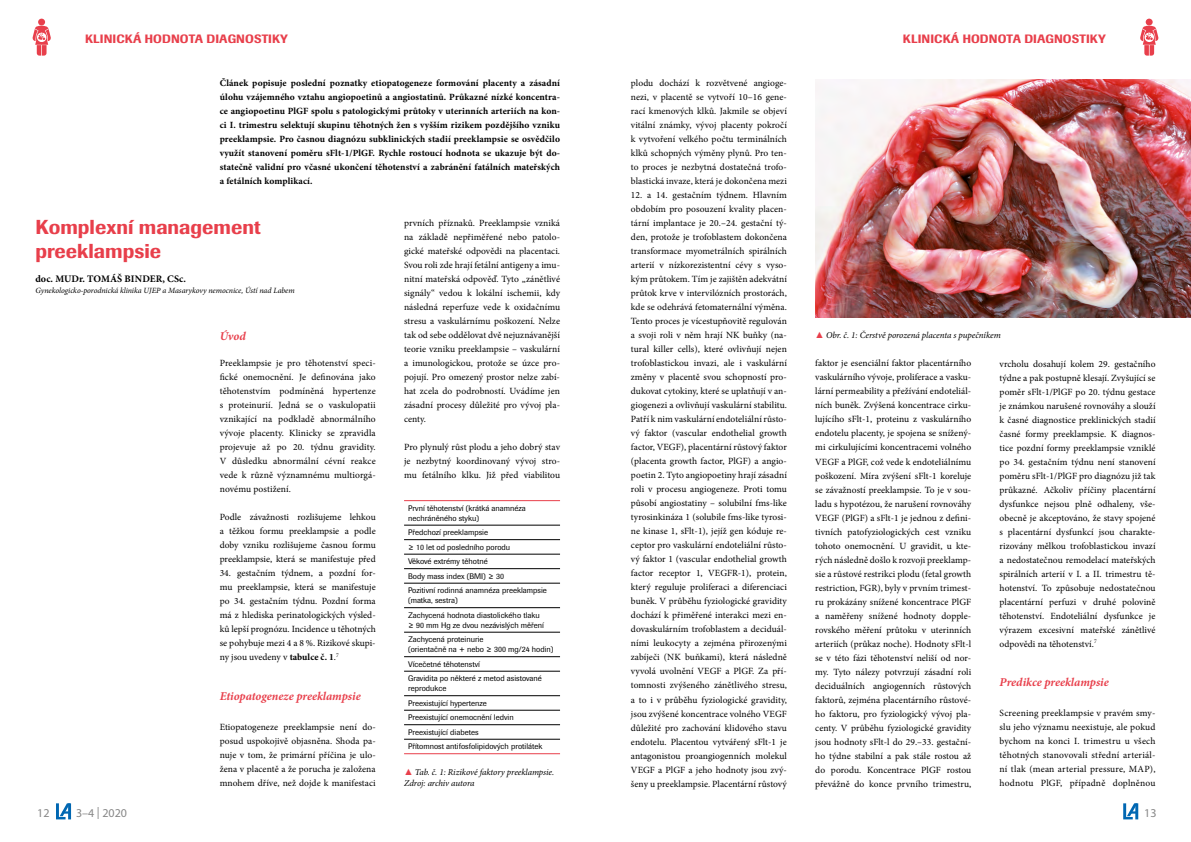
<style>
.page{position:relative;width:1191px;height:842px;background:#fff}
.page>*{position:absolute;margin:0;border:0;box-sizing:border-box;transform-origin:0 0}
.t1{font:500 20px/24px "Imago";color:#e83f4b}
.t2{font:500 12px "Imago";letter-spacing:.01em;color:#e83f4b}
.t3{font:italic 700 12px "Minion Pro";letter-spacing:-.005em;color:#e83f4b}
.t4{font:12px "Myriad Pro";color:#878787}
.t5{font:700 10px "Minion Pro";letter-spacing:.005em;color:#000}
.t6{font:9.5px/14px "Minion Pro";letter-spacing:.005em;color:#000;text-align:justify}
.t7{font:700 9.5px/14px "Minion Pro";letter-spacing:.01em;color:#000;text-align:justify}
.t8{font:italic 9px/11px "Minion Pro";letter-spacing:-.01em;color:#000}
.t9{font:8px/14.5px "Imago";color:#000}
.t10{font:italic 8px "Minion Pro";letter-spacing:-.005em;color:#000}
.s1{font-weight:700}
.s2{font-family:"Franklin Gothic";font-weight:500;font-style:normal;color:#e83f4b}
</style>
<div class="page">
<svg style="left:56px;top:803px;width:15px;height:16px"></svg>
<svg style="left:1123px;top:803px;width:15px;height:16px"></svg>
<svg style="left:32px;top:19px;width:19px;height:37px"></svg>
<svg style="left:1140px;top:19px;width:18px;height:37px"></svg>
<hr style="left:404px;top:525px;width:156px;height:1px;background:#000">
<hr style="left:404px;top:539px;width:156px;height:1px;background:#000">
<hr style="left:404px;top:554px;width:156px;height:1px;background:#000">
<hr style="left:404px;top:568px;width:156px;height:1px;background:#000">
<hr style="left:404px;top:583px;width:156px;height:1px;background:#000">
<hr style="left:404px;top:607px;width:156px;height:1px;background:#000">
<hr style="left:404px;top:632px;width:156px;height:1px;background:#000">
<hr style="left:404px;top:656px;width:156px;height:1px;background:#000">
<hr style="left:404px;top:671px;width:156px;height:1px;background:#000">
<hr style="left:404px;top:695px;width:156px;height:1px;background:#000">
<hr style="left:404px;top:710px;width:156px;height:1px;background:#000">
<hr style="left:404px;top:724px;width:156px;height:1px;background:#000">
<hr style="left:404px;top:739px;width:156px;height:1px;background:#000">
<hr style="left:404px;top:500px;width:156px;height:1px;background:#e83f4b">
<hr style="left:404px;top:753px;width:156px;height:1px;background:#e83f4b">
<img style="left:815px;top:79px;width:376px;height:238px">
<p class="t2" style="left:85px;top:31px;width:204px">KLINICKÁ HODNOTA DIAGNOSTIKY</p>
<p class="t2" style="left:903px;top:31px;width:204px">KLINICKÁ HODNOTA DIAGNOSTIKY</p>
<p class="t7" style="left:220px;top:76px;width:342px">Článek popisuje poslední poznatky etiopatogeneze formování placenty a zásadní úlohu vzájemného vztahu angiopoetinů a angiostatinů. Průkazné nízké koncentra&shy;ce angiopoetinu PlGF spolu s patologickými průtoky v uterinních arteriích na kon&shy;ci I. trimestru selektují skupinu těhotných žen s vyšším rizikem pozdějšího vzniku preeklampsie. Pro časnou diagnózu subklinických stadií preeklampsie se osvědčilo využít stanovení poměru sFlt‑1/PlGF. Rychle rostoucí hodnota se ukazuje být do&shy;statečně validní pro včasné ukončení těhotenství a zabránění fatálních mateřských a fetálních komplikací.</p>
<p class="t6" style="left:404px;top:216px;width:157px">prvních příznaků. Preeklampsie vzniká na základě nepřiměřené nebo patolo&shy;gické mateřské odpovědi na placentaci.<br>Svou roli zde hrají fetální antigeny a imu&shy;nitní mateřská odpověď. Tyto „zánětlivé signály“ vedou k lokální ischemii, kdy následná reperfuze vede k oxidačnímu stresu a vaskulárnímu poškození. Nelze tak od sebe oddělovat dvě nejuznávanější teorie vzniku preeklampsie – vaskulární a imunologickou, protože se úzce pro&shy;pojují. Pro omezený prostor nelze zabí&shy;hat zcela do podrobností. Uvádíme jen zásadní procesy důležité pro vývoj pla&shy;centy.</p>
<p class="t6" style="left:404px;top:440px;width:157px">Pro plynulý růst plodu a jeho dobrý stav je nezbytný koordinovaný vývoj stro&shy;mu fetálního klku. Již před viabilitou</p>
<h1 class="t1" style="left:35px;top:215px;width:227px">Komplexní management preeklampsie</h1>
<p class="t5" style="left:35px;top:271px;width:152px">doc. MUDr. TOMÁŠ BINDER, CSc.</p>
<p class="t10" style="left:35px;top:285px;width:261px">Gynekologicko‑porodnická klinika UJEP a Masarykovy nemocnice, Ústí nad Labem</p>
<p class="t3" style="left:220px;top:328px;width:28px">Úvod</p>
<p class="t6" style="left:220px;top:356px;width:157px">Preeklampsie je pro těhotenství speci&shy;fické onemocnění. Je definována jako těhotenstvím podmíněná hypertenze s proteinurií. Jedná se o vaskulopatii vznikající na podkladě abnormálního vývoje placenty. Klinicky se zpravidla projevuje až po 20. týdnu gravidity.<br>V důsledku abnormální cévní reakce vede k různě významnému multiorgá&shy;novému postižení.</p>
<p class="t6" style="left:220px;top:510px;width:157px">Podle závažnosti rozlišujeme lehkou a těžkou formu preeklampsie a podle doby vzniku rozlišujeme časnou formu preeklampsie, která se manifestuje před</p>
<p class="t6" style="left:220px;top:566px;width:157px">34. gestačním týdnem, a pozdní for&shy;mu preeklampsie, která se manifestuje po 34. gestačním týdnu. Pozdní forma má z hlediska perinatologických výsled&shy;ků lepší prognózu. Incidence u těhotných se pohybuje mezi 4 a 8 %. Rizikové skupi&shy;ny jsou uvedeny v <span class="s1">tabulce č. 1</span>.<sup>7</sup></p>
<p class="t3" style="left:220px;top:688px;width:142px">Etiopatogeneze preeklampsie</p>
<p class="t6" style="left:220px;top:720px;width:157px">Etiopatogeneze preeklampsie není do&shy;posud uspokojivě objasněna. Shoda pa&shy;nuje v tom, že primární příčina je ulo&shy;žena v placentě a že porucha je založena mnohem dříve, než dojde k manifestaci</p>
<p class="t9" style="left:408px;top:503px;width:119px;line-height:10px">První těhotenství (krátká anamnéza nechráněného styku)</p>
<p class="t9" style="left:408px;top:525px;width:140px">Předchozí preeklampsie<br>≥ 10 let od posledního porodu<br>Věkové extrémy těhotné<br>Body mass index (BMI) ≥ 30<br>Pozitivní rodinná anamnéza preeklampsie</p>
<p class="t9" style="left:408px;top:593px;width:133px">(matka, sestra)<br>Zachycená hodnota diastolického tlaku</p>
<p class="t9" style="left:408px;top:618px;width:137px">≥ 90 mm Hg ze dvou nezávislých měření<br>Zachycená proteinurie</p>
<p class="t9" style="left:408px;top:642px;width:147px">(orientačně na + nebo ≥ 300 mg/24 hodin)<br>Vícečetné těhotenství<br>Gravidita po některé z metod asistované</p>
<p class="t9" style="left:408px;top:681px;width:136px">reprodukce<br>Preexistující hypertenze<br>Preexistující onemocnění ledvin<br>Preexistující diabetes<br>Přítomnost antifosfolipidových protilátek</p>
<p class="t8" style="left:404px;top:767px;width:152px"><span class="s2">▲</span> Tab. č. 1: Rizikové faktory preeklampsie.<br>Zdroj: archiv autora</p>
<p class="t6" style="left:631px;top:76px;width:157px">plodu dochází k rozvětvené angioge&shy;nezi, v placentě se vytvoří 10–16 gene&shy;rací kmenových klků. Jakmile se objeví vitální známky, vývoj placenty pokročí k vytvoření velkého počtu terminálních klků schopných výměny plynů. Pro ten&shy;to proces je nezbytná dostatečná trofo&shy;blastická invaze, která je dokončena mezi</p>
<p class="t6" style="left:631px;top:188px;width:157px">12. a 14. gestačním týdnem. Hlavním obdobím pro posouzení kvality placen&shy;tární implantace je 20.–24. gestační tý&shy;den, protože je trofoblastem dokončena transformace myometrálních spirálních arterií v nízkorezistentní cévy s vyso&shy;kým průtokem. Tím je zajištěn adekvátní průtok krve v intervilózních prostorách, kde se odehrává fetomaternální výměna.<br>Tento proces je vícestupňovitě regulován a svoji roli v něm hrají NK buňky (na&shy;tural killer cells), které ovlivňují nejen trofoblastickou invazi, ale i vaskulární změny v placentě svou schopností pro&shy;dukovat cytokiny, které se uplatňují v an&shy;giogenezi a ovlivňují vaskulární stabilitu.<br>Patří k nim vaskulární endoteliální růsto&shy;vý faktor (vascular endothelial growth factor, VEGF), placentární růstový faktor (placenta growth factor, PlGF) a angio&shy;poetin 2. Tyto angiopoetiny hrají zásadní roli v procesu angiogeneze. Proti tomu působí angiostatiny – solubilní fms‑like tyrosinkináza 1 (solubile fms‑like tyrosi&shy;ne kinase 1, sFlt‑1), jejíž gen kóduje re&shy;ceptor pro vaskulární endoteliální růsto&shy;vý faktor 1 (vascular endothelial growth factor receptor 1, VEGFR‑1), protein, který reguluje proliferaci a diferenciaci buněk. V průběhu fyziologické gravidity dochází k přiměřené interakci mezi en&shy;dovaskulárním trofoblastem a deciduál&shy;ními leukocyty a zejména přirozenými zabíječi (NK buňkami), která následně vyvolá uvolnění VEGF a PlGF. Za pří&shy;tomnosti zvýšeného zánětlivého stresu, a to i v průběhu fyziologické gravidity, jsou zvýšené koncentrace volného VEGF důležité pro zachování klidového stavu endotelu. Placentou vytvářený sFlt‑1 je antagonistou proangiogenních molekul VEGF a PlGF a jeho hodnoty jsou zvý&shy;šeny u preeklampsie. Placentární růstový</p>
<p class="t8" style="left:815px;top:330px;width:187px"><span class="s2">▲</span> Obr. č. 1: Čerstvě porozená placenta s pupečníkem</p>
<p class="t6" style="left:815px;top:356px;width:157px">faktor je esenciální faktor placentárního vaskulárního vývoje, proliferace a vasku&shy;lární permeability a přežívání endoteliál&shy;ních buněk. Zvýšená koncentrace cirku&shy;lujícího sFlt‑1, proteinu z vaskulárního endotelu placenty, je spojena se snížený&shy;mi cirkulujícími koncentracemi volného VEGF a PlGF, což vede k endoteliálnímu poškození. Míra zvýšení sFlt‑1 koreluje se závažností preeklampsie. To je v sou&shy;ladu s hypotézou, že narušení rovnováhy VEGF (PlGF) a sFlt‑1 je jednou z defini&shy;tivních patofyziologických cest vzniku tohoto onemocnění. U gravidit, u kte&shy;rých následně došlo k rozvoji preeklamp&shy;sie a růstové restrikci plodu (fetal growth restriction, FGR), byly v prvním trimest&shy;ru prokázány snížené koncentrace PlGF a naměřeny snížené hodnoty dopple&shy;rovského měření průtoku v uterinních arteriích (průkaz noche). Hodnoty sFlt‑l se v této fázi těhotenství neliší od nor&shy;my. Tyto nálezy potvrzují zásadní roli deciduálních angiogenních růstových faktorů, zejména placentárního růstové&shy;ho faktoru, pro fyziologický vývoj pla&shy;centy. V průběhu fyziologické gravidity jsou hodnoty sFlt‑l do 29.–33. gestační&shy;ho týdne stabilní a pak stále rostou až do porodu. Koncentrace PlGF rostou převážně do konce prvního trimestru,</p>
<p class="t6" style="left:999px;top:357px;width:157px">vrcholu dosahují kolem 29. gestačního týdne a pak postupně klesají. Zvyšující se poměr sFlt‑1/PlGF po 20. týdnu gestace je známkou narušené rovnováhy a slouží k časné diagnostice preklinických stadií časné formy preeklampsie. K diagnos&shy;tice pozdní formy preeklampsie vzniklé po 34. gestačním týdnu není stanovení poměru sFlt‑1/PlGF pro diagnózu již tak průkazné. Ačkoliv příčiny placentární dysfunkce nejsou plně odhaleny, vše&shy;obecně je akceptováno, že stavy spojené s placentární dysfunkcí jsou charakte&shy;rizovány mělkou trofoblastickou invazí a nedostatečnou remodelací mateřských spirálních arterií v I. a II. trimestru tě&shy;hotenství. To způsobuje nedostatečnou placentární perfuzi v druhé polovině těhotenství. Endoteliální dysfunkce je výrazem excesivní mateřské zánětlivé odpovědi na těhotenství.<sup>7</sup></p>
<p class="t3" style="left:999px;top:674px;width:111px">Predikce preeklampsie</p>
<p class="t6" style="left:999px;top:706px;width:157px">Screening preeklampsie v pravém smy&shy;slu jeho významu neexistuje, ale pokud bychom na konci I. trimestru u všech těhotných stanovovali střední arteriál&shy;ní tlak (mean arterial pressure, MAP), hodnotu PlGF, případně doplněnou</p>
<p class="t4" style="left:37px;top:806px;width:14px">12</p>
<p class="t4" style="left:76px;top:806px;width:52px">3–4 | 2020</p>
<p class="t4" style="left:1144px;top:806px;width:14px">13</p>
</div>
